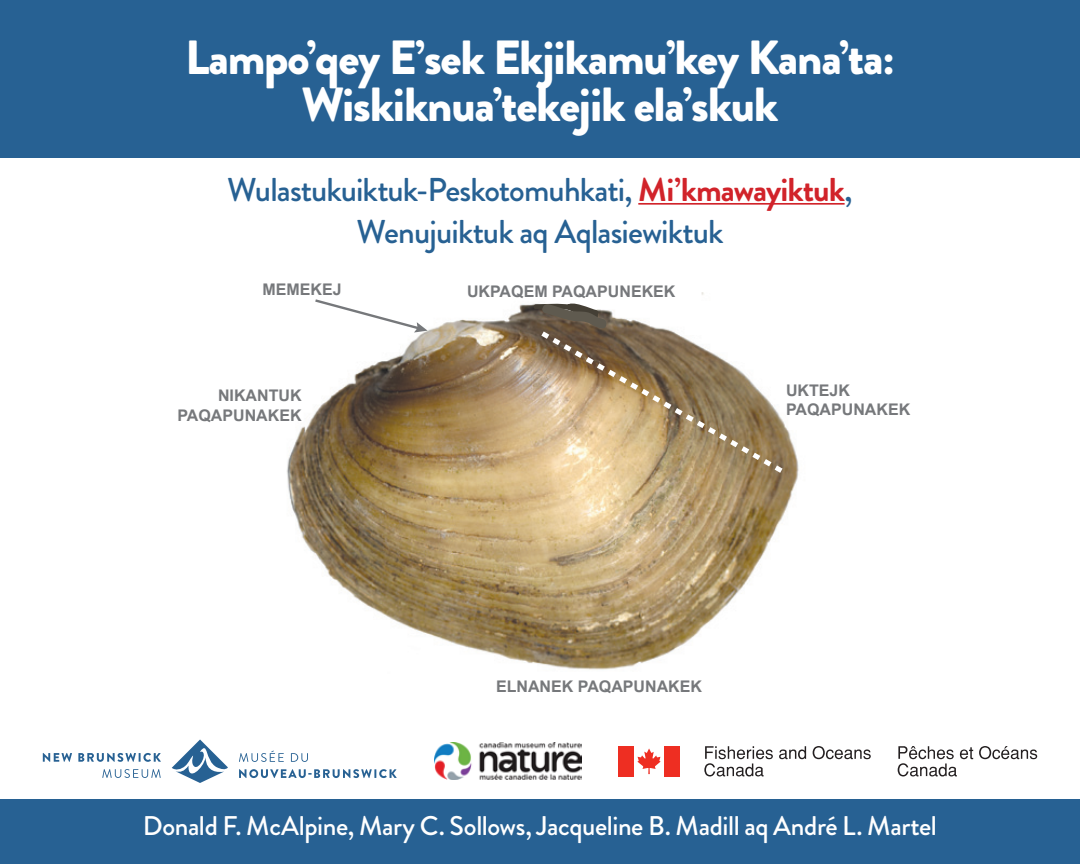
<style>
.page{position:relative;width:1080px;height:864px;background:#fff}
.page>*{position:absolute;margin:0;border:0;box-sizing:border-box;transform-origin:0 0}
.t1{font:900 48px/48px "Brandon Grotesque";letter-spacing:-.025em;color:#fff;text-align:center}
.t2{font:500 33px/42px "Brandon Grotesque";letter-spacing:-.025em;color:#276193;text-align:center}
.t3{font:500 27px "Brandon Grotesque";letter-spacing:-.015em;color:#fff}
.t4{font:700 15.9px/19.2px "Arial";color:#76787b;text-align:right}
.s1{font-weight:700;color:#d1232a}
</style>
<div class="page">
<div style="left:0;top:799px;width:1080px;height:65px;background:#276193"></div>
<div style="left:0;top:0;width:1080px;height:157px;background:#276193"></div>
<img style="left:287px;top:292px;width:512px;height:378px">
<svg style="left:533px;top:299px;width:75px;height:25px"></svg>
<svg style="left:313px;top:298px;width:115px;height:35px"></svg>
<svg style="left:531px;top:324px;width:257px;height:153px;background:#b6a182"></svg>
<hr style="left:638px;top:203px;width:207px;height:2px;background:#d1232a">
<svg style="left:102px;top:769px;width:59px;height:9px"></svg>
<svg style="left:43px;top:753px;width:118px;height:9px"></svg>
<svg style="left:239px;top:769px;width:158px;height:9px"></svg>
<svg style="left:239px;top:751px;width:69px;height:11px"></svg>
<svg style="left:172px;top:740px;width:56px;height:43px"></svg>
<img style="left:434px;top:743px;width:147px;height:37px">
<div style="left:619px;top:746px;width:15px;height:30px;background:#ee2e22"></div>
<div style="left:664px;top:746px;width:15px;height:30px;background:#ee2e22"></div>
<svg style="left:637px;top:748px;width:24px;height:26px"></svg>
<svg style="left:779px;top:746px;width:27px;height:13px"></svg>
<svg style="left:813px;top:746px;width:58px;height:13px"></svg>
<svg style="left:704px;top:746px;width:69px;height:30px"></svg>
<svg style="left:979px;top:746px;width:58px;height:13px"></svg>
<svg style="left:898px;top:746px;width:75px;height:30px"></svg>
<h1 class="t1" style="left:185px;top:34px;width:711px">Lampo’qey E’sek Ekjikamu’key Kana’ta:<br>Wiskiknua’tekejik ela’skuk</h1>
<h2 class="t2" style="left:227px;top:169px;width:627px">Wulastukuiktuk-Peskotomuhkati, <span class="s1">Mi’kmawayiktuk</span>,<br>Wenujuiktuk aq Aqlasiewiktuk</h2>
<p class="t4" style="left:262px;top:280px;width:81px">MEMEKEJ</p>
<p class="t4" style="left:177px;top:387px;width:126px">NIKANTUK<br>PAQAPUNAKEK</p>
<p class="t4" style="left:467px;top:282px;width:210px">UKPAQEM PAQAPUNEKEK</p>
<p class="t4" style="left:786px;top:381px;width:126px;text-align:left">UKTEJK<br>PAQAPUNAKEK</p>
<p class="t4" style="left:496px;top:677px;width:208px">ELNANEK PAQAPUNAKEK</p>
<h3 class="t3" style="left:143px;top:807px;width:796px">Donald F. McAlpine, Mary C. Sollows, Jacqueline B. Madill aq André L. Martel</h3>
</div>
